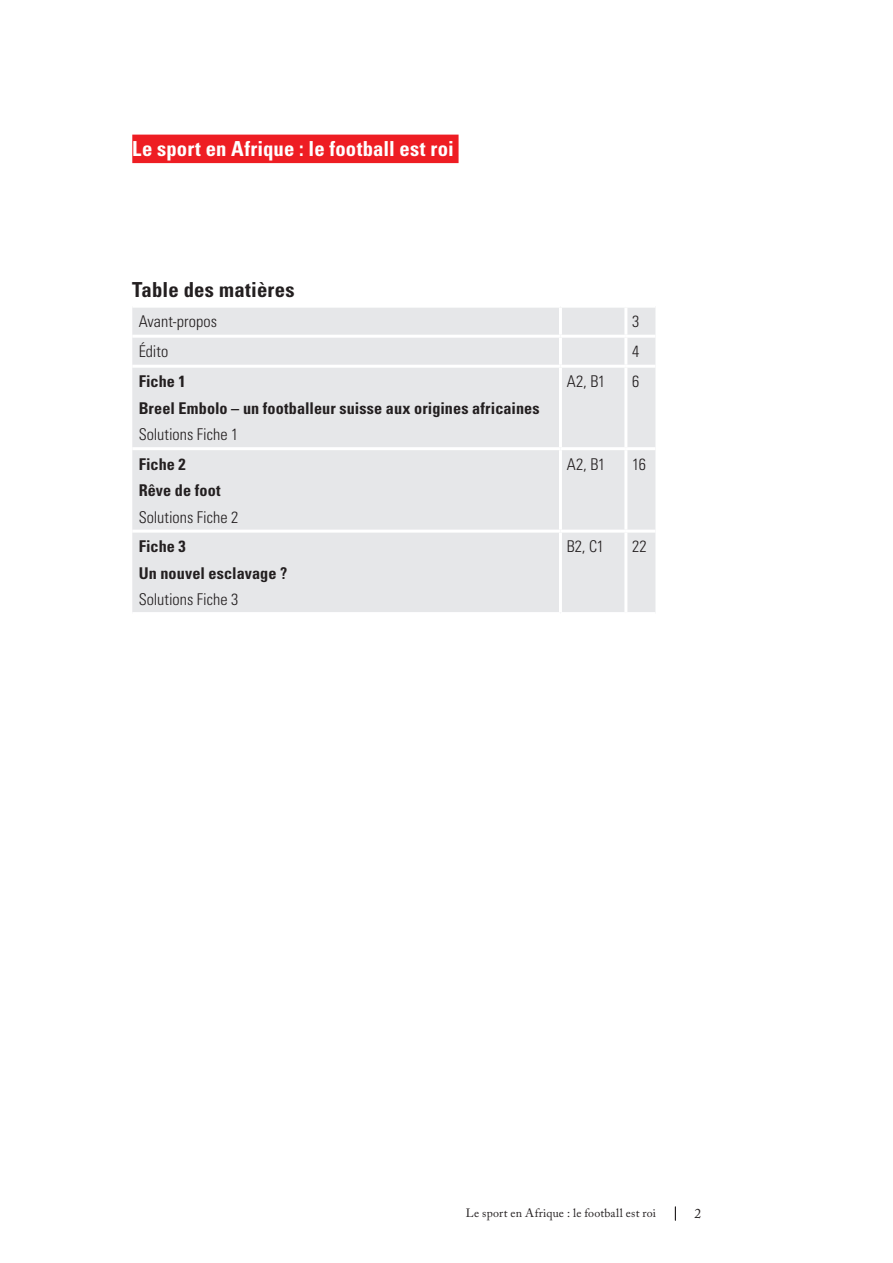
<style>
.page{position:relative;width:893px;height:1263px;background:#fff}
.page>*{position:absolute;margin:0;border:0;box-sizing:border-box;transform-origin:0 0}
.Univers_67_13_8_17_8{font:700 condensed 20.7px "Univers";letter-spacing:.005em;color:#fff}
.Univers_13_8_17_8_Ti{font:700 condensed 20.7px "Univers";letter-spacing:.01em;color:#231f20}
.Univers_47_10_8_13_7{font:700 condensed 16.2px "Univers";letter-spacing:.005em;color:#231f20}
.Univers_47_10_8_13_7-2{font:300 condensed 16.2px "Univers";color:#231f20}
.univers_47_10_8_14_8{font:300 condensed 16.2px "Univers";color:#231f20}
.t1{font:13.5px "Adobe Caslon Pro";color:#231f20}
.t2{font:12px "Adobe Caslon Pro";letter-spacing:.015em;color:#231f20}
</style>
<div class="page">
<svg style="left:675px;top:1206px;width:1px;height:14px"></svg>
<div style="left:132px;top:308px;width:523px;height:304px;background:#e6e7e9"></div>
<hr style="left:132px;top:335px;width:428px;height:3px;background:#fff">
<hr style="left:626px;top:335px;width:29px;height:3px;background:#fff">
<hr style="left:132px;top:365px;width:428px;height:3px;background:#fff">
<hr style="left:626px;top:365px;width:29px;height:3px;background:#fff">
<hr style="left:132px;top:447px;width:428px;height:3px;background:#fff">
<hr style="left:626px;top:447px;width:29px;height:3px;background:#fff">
<hr style="left:132px;top:530px;width:428px;height:3px;background:#fff">
<hr style="left:626px;top:530px;width:29px;height:3px;background:#fff">
<hr style="left:559px;top:308px;width:3px;height:27px;background:#fff">
<hr style="left:624px;top:308px;width:3px;height:27px;background:#fff">
<hr style="left:560px;top:335px;width:66px;height:3px;background:#fff">
<hr style="left:559px;top:338px;width:3px;height:27px;background:#fff">
<hr style="left:624px;top:338px;width:3px;height:27px;background:#fff">
<hr style="left:560px;top:365px;width:66px;height:3px;background:#fff">
<hr style="left:559px;top:368px;width:3px;height:79px;background:#fff">
<hr style="left:624px;top:368px;width:3px;height:79px;background:#fff">
<hr style="left:560px;top:447px;width:66px;height:3px;background:#fff">
<hr style="left:559px;top:450px;width:3px;height:80px;background:#fff">
<hr style="left:624px;top:450px;width:3px;height:80px;background:#fff">
<hr style="left:560px;top:530px;width:66px;height:3px;background:#fff">
<hr style="left:559px;top:533px;width:3px;height:79px;background:#fff">
<hr style="left:624px;top:533px;width:3px;height:79px;background:#fff">
<div style="left:132px;top:135px;width:327px;height:28px;background:#ee1d23"></div>
<p class="Univers_67_13_8_17_8" style="left:132px;top:136px;width:323px">Le sport en Afrique : le football est roi</p>
<p class="Univers_13_8_17_8_Ti" style="left:132px;top:277px;width:164px">Table des matières</p>
<p class="Univers_47_10_8_13_7-2" style="left:139px;top:312px;width:80px">Avant-propos</p>
<p class="univers_47_10_8_14_8" style="left:632px;top:312px;width:9px">3</p>
<p class="Univers_47_10_8_13_7-2" style="left:139px;top:342px;width:31px">Édito</p>
<p class="univers_47_10_8_14_8" style="left:632px;top:342px;width:9px">4</p>
<p class="Univers_47_10_8_13_7" style="left:139px;top:372px;width:49px">Fiche 1</p>
<p class="Univers_47_10_8_13_7" style="left:139px;top:398px;width:403px">Breel Embolo – un footballeur suisse aux origines africaines</p>
<p class="Univers_47_10_8_13_7-2" style="left:139px;top:425px;width:101px">Solutions Fiche 1</p>
<p class="Univers_47_10_8_13_7-2" style="left:567px;top:372px;width:40px">A2, B1</p>
<p class="univers_47_10_8_14_8" style="left:632px;top:372px;width:9px">6</p>
<p class="Univers_47_10_8_13_7" style="left:139px;top:454px;width:49px">Fiche 2</p>
<p class="Univers_47_10_8_13_7" style="left:139px;top:480px;width:83px">Rêve de foot</p>
<p class="Univers_47_10_8_13_7-2" style="left:139px;top:507px;width:101px">Solutions Fiche 2</p>
<p class="Univers_47_10_8_13_7" style="left:139px;top:536px;width:49px">Fiche 3</p>
<p class="Univers_47_10_8_13_7" style="left:139px;top:563px;width:150px">Un nouvel esclavage ?</p>
<p class="Univers_47_10_8_13_7-2" style="left:139px;top:590px;width:101px">Solutions Fiche 3</p>
<p class="Univers_47_10_8_13_7-2" style="left:567px;top:454px;width:40px">A2, B1</p>
<p class="univers_47_10_8_14_8" style="left:632px;top:454px;width:15px">16</p>
<p class="Univers_47_10_8_13_7-2" style="left:567px;top:537px;width:39px">B2, C1</p>
<p class="univers_47_10_8_14_8" style="left:632px;top:537px;width:16px">22</p>
<p class="t2" style="left:466px;top:1205px;width:192px">Le sport en Afrique : le football est roi</p>
<p class="t1" style="left:694px;top:1205px;width:8px">2</p>
</div>
